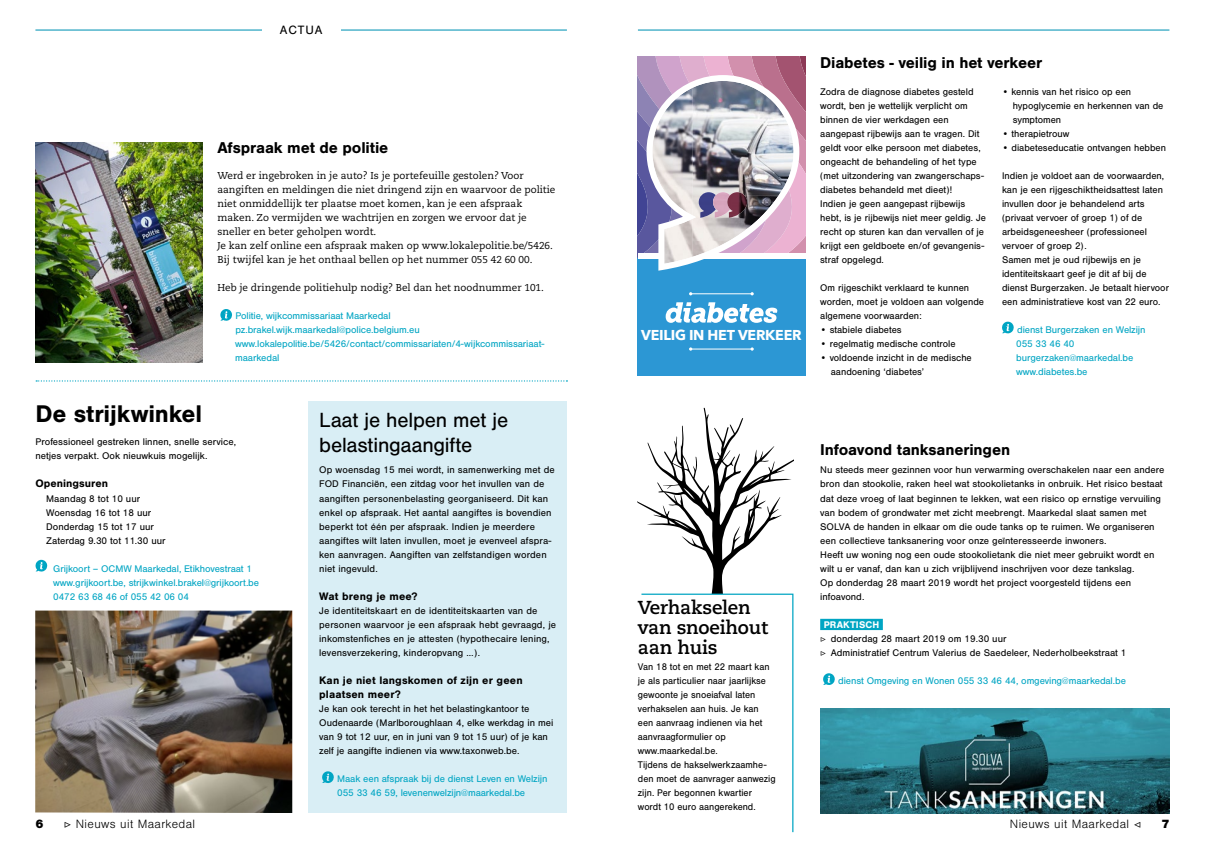
<style>
.page{position:relative;width:1205px;height:851px;background:#fff}
.page>*{position:absolute;margin:0;border:0;box-sizing:border-box;transform-origin:0 0}
.t1{font:700 25px "Nimbus San";letter-spacing:-.01em;color:#000}
.t2{font:21.25px/25px "Nimbus San";letter-spacing:-.01em;color:#000}
.t3{font:700 18.75px/20px "Caecilia LT Std";letter-spacing:-.01em;color:#000}
.t4{font:700 16.25px "Nimbus San";letter-spacing:-.01em;color:#000}
.t5{font:700 14.25px "Avenir Next";letter-spacing:-.015em;color:#fff}
.t6{font:300 12.5px "Nimbus San";letter-spacing:.03em;color:#000}
.t7{font:12.5px "Nimbus San";letter-spacing:.07em;color:#000}
.t8{font:900 12.5px "Nimbus San";color:#000}
.t9{font:700 11.25px/14px "Nimbus San";letter-spacing:.01em;color:#000}
.t10{font:10px/14px "Nimbus San";color:#000}
.t11{font:10px/14px "Nimbus San";letter-spacing:-.01em;color:#00a5c3}
.t12{font:10px/14px "Caecilia LT Std";color:#000}
.t13{font:10px/14px "Nimbus San";color:#000;scale:.96 1}
.s1{font-weight:700;color:#fff}
.s2{font-family:"Minion Pro"}
.s3{font-family:"Minion Pro";font-weight:500}
</style>
<div class="page">
<hr style="left:35px;top:29px;width:532px;height:2px;background:#2da5c1">
<hr style="left:638px;top:29px;width:531px;height:2px;background:#2da5c1">
<div style="left:308px;top:401px;width:259px;height:412px;background:#d9eef5"></div>
<div style="left:262px;top:25px;width:78px;height:19px;background:#fff"></div>
<div style="left:820px;top:618px;width:63px;height:12px;background:#00a5c3"></div>
<svg style="left:823px;top:673px;width:12px;height:12px"></svg>
<svg style="left:322px;top:771px;width:12px;height:12px"></svg>
<svg style="left:220px;top:309px;width:12px;height:12px"></svg>
<img style="left:35px;top:142px;width:167px;height:221px">
<svg style="left:36px;top:380px;width:531px;height:1px"></svg>
<svg style="left:638px;top:407px;width:156px;height:426px"></svg>
<img style="left:820px;top:708px;width:349px;height:104px">
<svg style="left:1002px;top:321px;width:12px;height:12px"></svg>
<svg style="left:35px;top:559px;width:12px;height:12px"></svg>
<img style="left:35px;top:610px;width:257px;height:202px">
<svg style="left:638px;top:57px;width:167px;height:318px;background:#89a3c3"></svg>
<p class="t7" style="left:280px;top:23px;width:44px">ACTUA</p>
<h3 class="t4" style="left:217px;top:139px;width:172px">Afspraak met de politie</h3>
<p class="t12" style="left:217px;top:169px;width:339px">Werd er ingebroken in je auto? Is je portefeuille gestolen? Voor aangiften en meldingen die niet dringend zijn en waarvoor de politie niet onmiddellijk ter plaatse moet komen, kan je een afspraak maken. Zo vermijden we wachtrijen en zorgen we ervoor dat je sneller en beter geholpen wordt.<br>Je kan zelf online een afspraak maken op www.lokalepolitie.be/5426.<br>Bij twijfel kan je het onthaal bellen op het nummer 055 42 60 00.</p>
<p class="t12" style="left:217px;top:281px;width:328px">Heb je dringende politiehulp nodig? Bel dan het noodnummer 101.</p>
<p class="t11" style="left:235px;top:309px;width:311px">Politie, wijkcommissariaat Maarkedal pz.brakel.wijk.maarkedal@police.belgium.eu www.lokalepolitie.be/5426/contact/commissariaten/4-wijkcommissariaat&shy;maarkedal</p>
<h1 class="t1" style="left:36px;top:399px;width:168px">De strijkwinkel</h1>
<p class="t10" style="left:36px;top:435px;width:202px">Professioneel gestreken linnen, snelle service, netjes verpakt. Ook nieuwkuis mogelijk.</p>
<p class="t9" style="left:36px;top:477px;width:74px">Openingsuren</p>
<p class="t10" style="left:46px;top:491px;width:121px">Maandag 8 tot 10 uur<br>Woensdag 16 tot 18 uur<br>Donderdag 15 tot 17 uur<br>Zaterdag 9.30 tot 11.30 uur</p>
<p class="t11" style="left:53px;top:561px;width:207px">Grijkoort – OCMW Maarkedal, Etikhovestraat 1 www.grijkoort.be, strijkwinkel.brakel@grijkoort.be<br>0472 63 68 46 of 055 42 06 04</p>
<h2 class="t2" style="left:319px;top:408px;width:191px">Laat je helpen met je belastingaangifte</h2>
<p class="t10" style="left:319px;top:463px;width:237px">Op woensdag 15 mei wordt, in samenwerking met de FOD Financiën, een zitdag voor het invullen van de aangiften personenbelasting georganiseerd. Dit kan enkel op afspraak. Het aantal aangiftes is bovendien beperkt tot één per afspraak. Indien je meerdere aangiftes wilt laten invullen, moet je evenveel afspra&shy;ken aanvragen. Aangiften van zelfstandigen worden niet ingevuld.</p>
<p class="t9" style="left:319px;top:589px;width:100px">Wat breng je mee?</p>
<p class="t10" style="left:319px;top:603px;width:238px">Je identiteitskaart en de identiteitskaarten van de personen waarvoor je een afspraak hebt gevraagd, je inkomstenfiches en je attesten (hypothecaire lening, levensverzekering, kinderopvang …).</p>
<p class="t9" style="left:319px;top:673px;width:205px">Kan je niet langskomen of zijn er geen plaatsen meer?</p>
<p class="t10" style="left:319px;top:701px;width:236px">Je kan ook terecht in het het belastingkantoor te Oudenaarde (Marlboroughlaan 4, elke werkdag in mei van 9 tot 12 uur, en in juni van 9 tot 15 uur) of je kan zelf je aangifte indienen via www.taxonweb.be.</p>
<p class="t11" style="left:337px;top:771px;width:212px">Maak een afspraak bij de dienst Leven en Welzijn<br>055 33 46 59, levenenwelzijn@maarkedal.be</p>
<h3 class="t5" style="left:641px;top:322px;width:162px">VEILIG IN HET VERKEER</h3>
<h3 class="t4" style="left:820px;top:53px;width:223px">Diabetes - veilig in het verkeer</h3>
<p class="t10" style="left:820px;top:85px;width:167px">Zodra de diagnose diabetes gesteld wordt, ben je wettelijk verplicht om binnen de vier werkdagen een aangepast rijbewijs aan te vragen. Dit geldt voor elke persoon met diabetes, ongeacht de behandeling of het type (met uitzondering van zwangerschaps&shy;diabetes behandeld met dieet)!<br>Indien je geen aangepast rijbewijs hebt, is je rijbewijs niet meer geldig. Je recht op sturen kan dan vervallen of je krijgt een geldboete en/of gevangenis&shy;straf opgelegd.</p>
<p class="t10" style="left:820px;top:281px;width:165px">Om rijgeschikt verklaard te kunnen worden, moet je voldoen aan volgende algemene voorwaarden:</p>
<p class="t10" style="left:820px;top:323px;width:83px">• stabiele diabetes</p>
<p class="t10" style="left:820px;top:337px;width:137px">• regelmatig medische controle</p>
<p class="t10" style="left:831px;top:351px;width:142px;text-indent:-11px">• voldoende inzicht in de medische aandoening ‘diabetes’</p>
<p class="t10" style="left:1012px;top:85px;width:152px;text-indent:-11px">• kennis van het risico op een hypoglycemie en herkennen van de symptomen</p>
<p class="t10" style="left:1002px;top:127px;width:69px">• therapietrouw</p>
<p class="t10" style="left:1002px;top:141px;width:166px">• diabeteseducatie ontvangen hebben</p>
<p class="t10" style="left:1002px;top:169px;width:168px">Indien je voldoet aan de voorwaarden, kan je een rijgeschiktheidsattest laten invullen door je behandelend arts (privaat vervoer of groep 1) of de arbeidsgeneesheer (professioneel vervoer of groep 2).<br>Samen met je oud rijbewijs en je identiteitskaart geef je dit af bij de dienst Burgerzaken. Je betaalt hiervoor een administratieve kost van 22 euro.</p>
<p class="t11" style="left:1016px;top:323px;width:131px">dienst Burgerzaken en Welzijn<br>055 33 46 40 burgerzaken@maarkedal.be www.diabetes.be</p>
<h3 class="t3" style="left:638px;top:597px;width:131px">Verhakselen van snoeihout aan huis</h3>
<p class="t13" style="left:638px;top:659px;width:145px">Van 18 tot en met 22 maart kan je als particulier naar jaarlijkse gewoonte je snoeiafval laten verhakselen aan huis. Je kan een aanvraag indienen via het aanvraagformulier op www.maarkedal.be.<br>Tijdens de hakselwerkzaamhe&shy;den moet de aanvrager aanwezig zijn. Per begonnen kwartier wordt 10 euro aangerekend.</p>
<h3 class="t4" style="left:820px;top:440px;width:191px">Infoavond tanksaneringen</h3>
<p class="t10" style="left:820px;top:463px;width:346px">Nu steeds meer gezinnen voor hun verwarming overschakelen naar een andere bron dan stookolie, raken heel wat stookolietanks in onbruik. Het risico bestaat dat deze vroeg of laat beginnen te lekken, wat een risico op ernstige vervuiling van bodem of grondwater met zicht meebrengt. Maarkedal slaat samen met SOLVA de handen in elkaar om die oude tanks op te ruimen. We organiseren een collectieve tanksanering voor onze geïnteresseerde inwoners.<br>Heeft uw woning nog een oude stookolietank die niet meer gebruikt wordt en wilt u er vanaf, dan kan u zich vrijblijvend inschrijven voor deze tankslag.<br>Op donderdag 28 maart 2019 wordt het project voorgesteld tijdens een infoavond.</p>
<p class="t10" style="left:820px;top:617px;width:308px;text-indent:4px"><span class="s1">PRAKTISCH<br></span><span class="s2">▷</span> donderdag 28 maart 2019 om 19.30 uur<br><span class="s2">▷</span> Administratief Centrum Valerius de Saedeleer, Nederholbeekstraat 1</p>
<p class="t11" style="left:838px;top:673px;width:289px">dienst Omgeving en Wonen 055 33 46 44, omgeving@maarkedal.be</p>
<p class="t8" style="left:35px;top:817px;width:10px">6</p>
<p class="t6" style="left:64px;top:817px;width:133px"><span class="s3">▷</span> Nieuws uit Maarkedal</p>
<p class="t6" style="left:1010px;top:817px;width:133px">Nieuws uit Maarkedal <span class="s3">◁</span></p>
<p class="t8" style="left:1161px;top:817px;width:10px">7</p>
</div>
